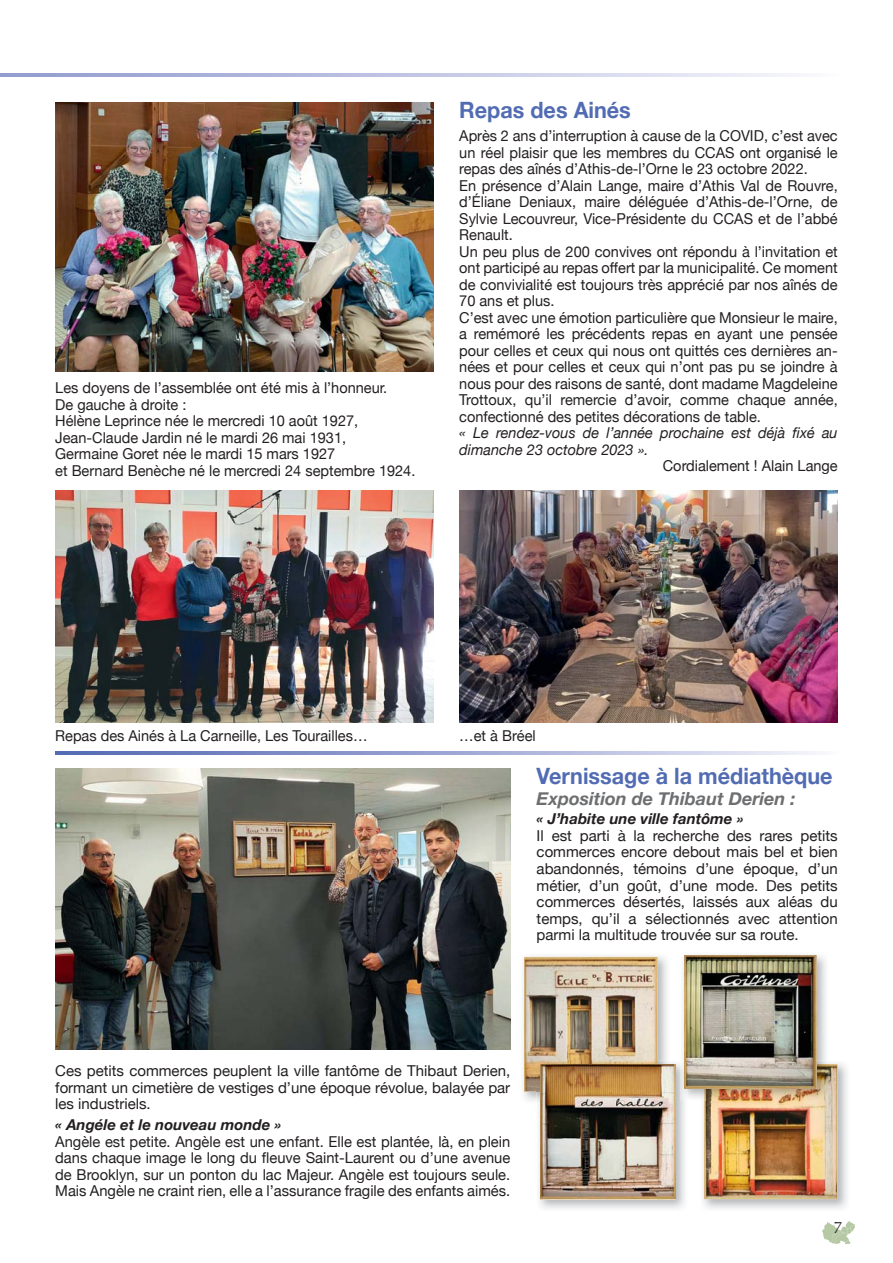
<style>
.page{position:relative;width:893px;height:1263px;background:#fff}
.page>*{position:absolute;margin:0;border:0;box-sizing:border-box;transform-origin:0 0}
.t1{font:700 22.5px "Helvetica Neue";color:#526cb3;scale:.96 1}
.t2{font:italic 700 18px "Helvetica Neue";color:#6d6e70}
.t3{font:16.5px "Optima";color:#231f20}
.t4{font:15px/16.5px "Helvetica Neue";color:#231f20;text-align:justify}
.t5{font:italic 15px/16.5px "Helvetica Neue";color:#231f20}
.t6{font:italic 700 15px "Helvetica Neue";color:#231f20}
</style>
<div class="page">
<img style="left:827px;top:1221px;width:28px;height:22px">
<svg style="left:0;top:74px;width:799px;height:3px;background:#c0c5e3"></svg>
<img style="left:55px;top:102px;width:379px;height:269px">
<img style="left:459px;top:490px;width:379px;height:233px">
<img style="left:55px;top:490px;width:379px;height:233px">
<img style="left:55px;top:768px;width:455px;height:281px">
<svg style="left:55px;top:752px;width:762px;height:3px;background:#9da7d3"></svg>
<img style="left:524px;top:957px;width:134px;height:135px">
<img style="left:539px;top:1063px;width:146px;height:146px">
<img style="left:537px;top:1060px;width:121px;height:32px">
<img style="left:540px;top:1064px;width:135px;height:135px">
<img style="left:703px;top:1063px;width:144px;height:146px">
<img style="left:704px;top:1064px;width:133px;height:135px">
<img style="left:683px;top:955px;width:143px;height:143px">
<img style="left:680px;top:1060px;width:8px;height:40px">
<img style="left:704px;top:1064px;width:125px;height:36px">
<img style="left:684px;top:956px;width:132px;height:132px">
<p class="t4" style="left:55px;top:380px;width:362px;text-align:left">Les doyens de l’assemblée ont été mis à l’honneur.<br>De gauche à droite :<br>Hélène Leprince née le mercredi 10 août 1927, Jean-Claude Jardin né le mardi 26 mai 1931,<br>Germaine Goret née le mardi 15 mars 1927<br>et Bernard Benèche né le mercredi 24 septembre 1924.</p>
<h1 class="t1" style="left:459px;top:96px;width:180px">Repas des Ainés</h1>
<p class="t4" style="left:459px;top:128px;width:380px;text-align:left">Après 2 ans d’interruption à cause de la COVID, c’est avec un réel plaisir que les membres du CCAS ont organisé le repas des aînés d’Athis-de-l’Orne le 23 octobre 2022.<br>En présence d’Alain Lange, maire d’Athis Val de Rouvre, d’Éliane Deniaux, maire déléguée d’Athis-de-l’Orne, de Sylvie Lecouvreur, Vice-Présidente du CCAS et de l’abbé Renault.<br>Un peu plus de 200 convives ont répondu à l’invitation et ont participé au repas offert par la municipalité. Ce moment de convivialité est toujours très apprécié par nos aînés de 70 ans et plus.<br>C’est avec une émotion particulière que Monsieur le maire, a remémoré les précédents repas en ayant une pensée pour celles et ceux qui nous ont quittés ces dernières an&shy;nées et pour celles et ceux qui n’ont pas pu se joindre à nous pour des raisons de santé, dont madame Magdeleine Trottoux, qu’il remercie d’avoir, comme chaque année, confectionné des petites décorations de table.</p>
<p class="t5" style="left:459px;top:425px;width:380px">« Le rendez-vous de l’année prochaine est déjà fixé au dimanche 23 octobre 2023 ».</p>
<p class="t4" style="left:663px;top:458px;width:176px">Cordialement ! Alain Lange</p>
<p class="t4" style="left:55px;top:728px;width:314px">Repas des Ainés à La Carneille, Les Tourailles…</p>
<p class="t4" style="left:459px;top:728px;width:78px">…et à Bréel</p>
<h1 class="t1" style="left:537px;top:763px;width:310px">Vernissage à la médiathèque</h1>
<p class="t2" style="left:537px;top:788px;width:260px">Exposition de Thibaut Derien :</p>
<p class="t6" style="left:537px;top:809px;width:208px">« J’habite une ville fantôme »</p>
<p class="t4" style="left:537px;top:827px;width:303px">Il est parti à la recherche des rares petits commerces encore debout mais bel et bien abandonnés, témoins d’une époque, d’un métier, d’un goût, d’une mode. Des petits commerces désertés, laissés aux aléas du temps, qu’il a sélectionnés avec attention parmi la multitude trouvée sur sa route.</p>
<p class="t4" style="left:55px;top:1062px;width:456px">Ces petits commerces peuplent la ville fantôme de Thibaut Derien, formant un cimetière de vestiges d’une époque révolue, balayée par les industriels.</p>
<p class="t6" style="left:55px;top:1115px;width:228px">« Angéle et le nouveau monde »</p>
<p class="t4" style="left:55px;top:1133px;width:456px">Angèle est petite. Angèle est une enfant. Elle est plantée, là, en plein dans chaque image le long du fleuve Saint-Laurent ou d’une avenue de Brooklyn, sur un ponton du lac Majeur. Angèle est toujours seule.<br>Mais Angèle ne craint rien, elle a l’assurance fragile des enfants aimés.</p>
<p class="t3" style="left:833px;top:1218px;width:11px">7</p>
</div>
